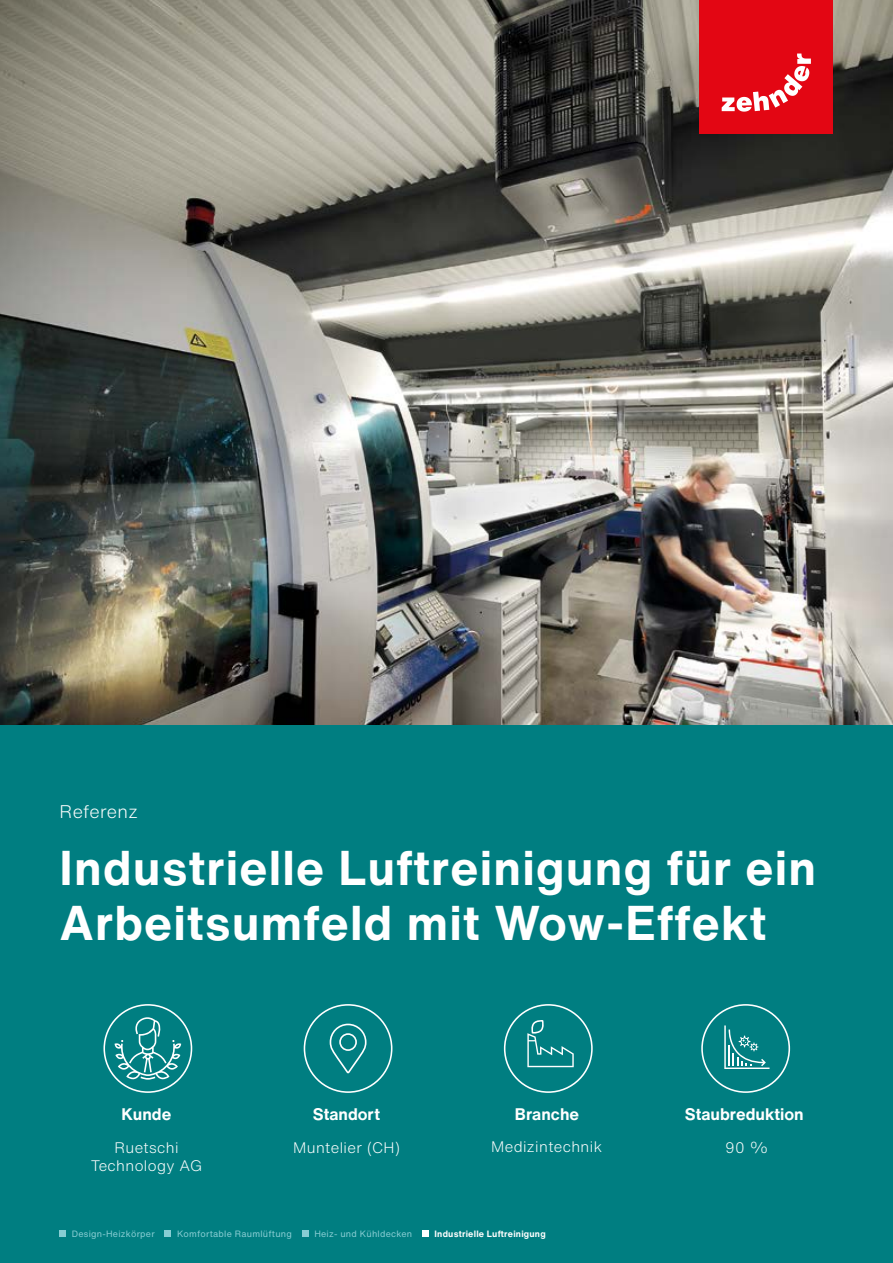
<style>
.page{position:relative;width:893px;height:1263px;background:#fff}
.page>*{position:absolute;margin:0;border:0;box-sizing:border-box;transform-origin:0 0}
.t1{font:700 48px/55.5px "Helvetica Now Text";letter-spacing:.025em;color:#fff}
.t2{font:300 18px "Helvetica Now Text";letter-spacing:.01em;color:#fff}
.t3{font:700 16.5px "Helvetica Now Text";color:#fff}
.t4{font:300 15px/18px "Helvetica Now Text";letter-spacing:.025em;color:#fff;text-align:center}
.t5{font:9px "Helvetica Now Text";letter-spacing:.025em;color:#88cdd3}
.t6{font:700 9px "Helvetica Now Text";letter-spacing:.025em;color:#fff}
</style>
<div class="page">
<img style="left:0;top:0;width:893px;height:726px">
<div style="left:0;top:726px;width:893px;height:537px;background:#007e81"></div>
<svg style="left:103px;top:1004px;width:89px;height:89px"></svg>
<svg style="left:304px;top:1004px;width:88px;height:89px"></svg>
<svg style="left:504px;top:1004px;width:89px;height:89px"></svg>
<svg style="left:701px;top:1004px;width:89px;height:89px"></svg>
<svg style="left:60px;top:1231px;width:6px;height:6px"></svg>
<svg style="left:165px;top:1231px;width:6px;height:6px"></svg>
<svg style="left:302px;top:1231px;width:6px;height:6px"></svg>
<div style="left:422px;top:1231px;width:7px;height:6px;background:#fff"></div>
<div style="left:699px;top:0;width:134px;height:134px;background:#e30613"></div>
<svg style="left:722px;top:54px;width:89px;height:58px"></svg>
<p class="t2" style="left:60px;top:798px;width:80px">Referenz</p>
<p class="t1" style="left:60px;top:839px;width:758px">Industrielle Luftreinigung für ein<br>Arbeitsumfeld mit Wow-Effekt</p>
<p class="t3" style="left:122px;top:1102px;width:51px">Kunde</p>
<p class="t3" style="left:313px;top:1102px;width:69px">Standort</p>
<p class="t3" style="left:515px;top:1102px;width:66px">Branche</p>
<p class="t3" style="left:685px;top:1102px;width:120px">Staubreduktion</p>
<p class="t4" style="left:91px;top:1138px;width:113px">Ruetschi<br>Technology AG</p>
<p class="t4" style="left:293px;top:1138px;width:108px">Muntelier (CH)</p>
<p class="t4" style="left:491px;top:1137px;width:112px">Medizintechnik</p>
<p class="t4" style="left:725px;top:1138px;width:45px">90 %</p>
<p class="t5" style="left:72px;top:1227px;width:84px">Design-Heizkörper</p>
<p class="t5" style="left:177px;top:1227px;width:116px">Komfortable Raumlüftung</p>
<p class="t5" style="left:314px;top:1227px;width:99px">Heiz- und Kühldecken</p>
<p class="t6" style="left:435px;top:1227px;width:113px">Industrielle Luftreinigung</p>
</div>
